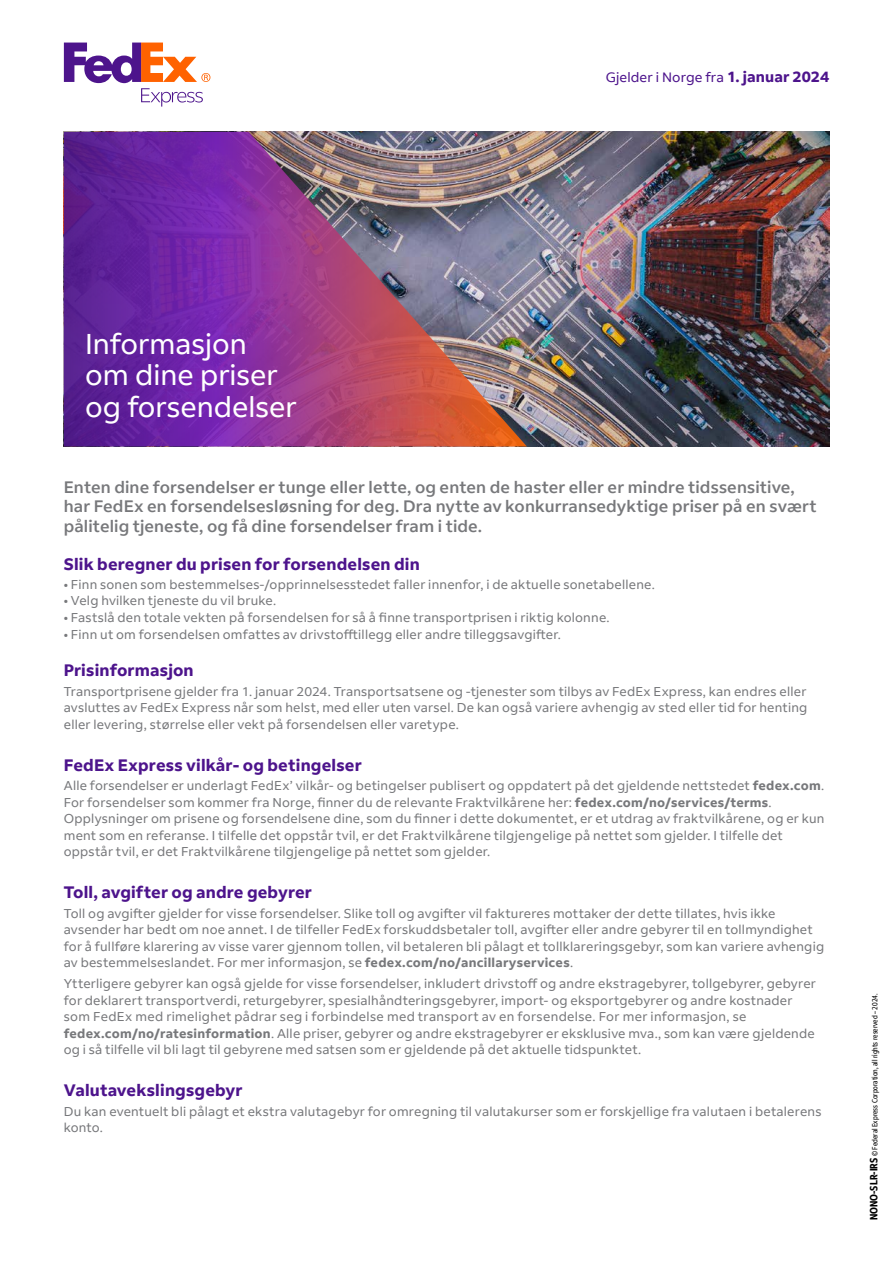
<style>
.page{position:relative;width:893px;height:1263px;background:#fff}
.page>*{position:absolute;margin:0;border:0;box-sizing:border-box;transform-origin:0 0}
.PC22_TITRE_BANDEAU{font:28.5px/31.5px "Fed Ex Sans";color:#fff}
.PC22_INTRO{font:500 16.5px/19.5px "Fed Ex Sans";letter-spacing:.01em;color:#77787b}
.PC22_TITRE_PARAGRAPHE{font:700 16.5px "Fed Ex Sans";letter-spacing:.01em;color:#4d148c}
.PC22_RATES_APPLICABLE{font:13.5px "Fed Ex Sans";letter-spacing:.005em;color:#4d148c}
.PC22_PARAGRAPHE{font:12.75px/16.5px "Fed Ex Sans";letter-spacing:.02em;color:#77787b}
.PC22_PARA_SANS_ESP{font:12.75px "Fed Ex Sans";letter-spacing:.02em;color:#77787b}
.t1{font:condensed 7.5px "Fed Ex Sans";color:#000}
.s1{font-weight:700;font-size:15px}
.s2{font-weight:700}
.s3{font-weight:700;font-size:10.5px}
</style>
<div class="page">
<svg style="left:64px;top:43px;width:146px;height:64px"></svg>
<img style="left:527px;top:132px;width:302px;height:314px">
<img style="left:64px;top:132px;width:463px;height:314px">
<p class="PC22_RATES_APPLICABLE" style="left:606px;top:70px;width:225px">Gjelder i Norge fra <span class="s1">1. januar 2024</span></p>
<p class="PC22_TITRE_BANDEAU" style="left:85px;top:328px;width:213px">Informasjon om dine priser og forsendelser</p>
<p class="PC22_INTRO" style="left:64px;top:477px;width:754px">Enten dine forsendelser er tunge eller lette, og enten de haster eller er mindre tidssensitive, har FedEx en forsendelsesløsning for deg. Dra nytte av konkurransedyktige priser på en svært pålitelig tjeneste, og få dine forsendelser fram i tide.</p>
<p class="PC22_TITRE_PARAGRAPHE" style="left:64px;top:554px;width:358px">Slik beregner du prisen for forsendelsen din</p>
<p class="PC22_PARA_SANS_ESP" style="left:64px;top:577px;width:593px">• Finn sonen som bestemmelses-/opprinnelsesstedet faller innenfor, i de aktuelle sonetabellene.</p>
<p class="PC22_PARA_SANS_ESP" style="left:64px;top:594px;width:214px">• Velg hvilken tjeneste du vil bruke.</p>
<p class="PC22_PARA_SANS_ESP" style="left:64px;top:610px;width:547px">• Fastslå den totale vekten på forsendelsen for så å finne transportprisen i riktig kolonne.</p>
<p class="PC22_PARA_SANS_ESP" style="left:64px;top:627px;width:499px">• Finn ut om forsendelsen omfattes av drivstofftillegg eller andre tilleggsavgifter.</p>
<p class="PC22_TITRE_PARAGRAPHE" style="left:64px;top:661px;width:131px">Prisinformasjon</p>
<p class="PC22_PARAGRAPHE" style="left:64px;top:683px;width:745px;text-align:justify">Transportprisene gjelder fra 1. januar 2024. Transportsatsene og -tjenester som tilbys av FedEx Express, kan endres eller avsluttes av FedEx Express når som helst, med eller uten varsel. De kan også variere avhengig av sted eller tid for henting eller levering, størrelse eller vekt på forsendelsen eller varetype.</p>
<p class="PC22_TITRE_PARAGRAPHE" style="left:64px;top:755px;width:299px">FedEx Express vilkår- og betingelser</p>
<p class="PC22_PARAGRAPHE" style="left:64px;top:777px;width:762px">Alle forsendelser er underlagt FedEx’ vilkår- og betingelser publisert og oppdatert på det gjeldende nettstedet <span class="s2">fedex.com</span>.<br>For forsendelser som kommer fra Norge, finner du de relevante Fraktvilkårene her: <span class="s2">fedex.com/no/services/terms</span>.<br>Opplysninger om prisene og forsendelsene dine, som du finner i dette dokumentet, er et utdrag av fraktvilkårene, og er kun ment som en referanse. I tilfelle det oppstår tvil, er det Fraktvilkårene tilgjengelige på nettet som gjelder. I tilfelle det oppstår tvil, er det Fraktvilkårene tilgjengelige på nettet som gjelder.</p>
<p class="PC22_TITRE_PARAGRAPHE" style="left:64px;top:883px;width:250px">Toll, avgifter og andre gebyrer</p>
<p class="PC22_PARAGRAPHE" style="left:64px;top:905px;width:762px">Toll og avgifter gjelder for visse forsendelser. Slike toll og avgifter vil faktureres mottaker der dette tillates, hvis ikke avsender har bedt om noe annet. I de tilfeller FedEx forskuddsbetaler toll, avgifter eller andre gebyrer til en tollmyndighet for å fullføre klarering av visse varer gjennom tollen, vil betaleren bli pålagt et tollklareringsgebyr, som kan variere avhengig av bestemmelseslandet. For mer informasjon, se <span class="s2">fedex.com/no/ancillaryservices</span>.</p>
<p class="PC22_PARAGRAPHE" style="left:64px;top:975px;width:754px">Ytterligere gebyrer kan også gjelde for visse forsendelser, inkludert drivstoff og andre ekstragebyrer, tollgebyrer, gebyrer for deklarert transportverdi, returgebyrer, spesialhåndteringsgebyrer, import- og eksportgebyrer og andre kostnader som FedEx med rimelighet pådrar seg i forbindelse med transport av en forsendelse. For mer informasjon, se <span class="s2">fedex.com/no/ratesinformation</span>. Alle priser, gebyrer og andre ekstragebyrer er eksklusive mva., som kan være gjeldende og i så tilfelle vil bli lagt til gebyrene med satsen som er gjeldende på det aktuelle tidspunktet.</p>
<p class="PC22_TITRE_PARAGRAPHE" style="left:64px;top:1081px;width:180px">Valutavekslingsgebyr</p>
<p class="PC22_PARAGRAPHE" style="left:64px;top:1103px;width:759px">Du kan eventuelt bli pålagt et ekstra valutagebyr for omregning til valutakurser som er forskjellige fra valutaen i betalerens konto.</p>
<p class="t1" style="left:870px;top:1220px;width:228px;rotate:-90deg"><span class="s3">NONO-SLR-IRS</span> © Federal Express Corporation, all rights reserved – 2024.</p>
</div>
